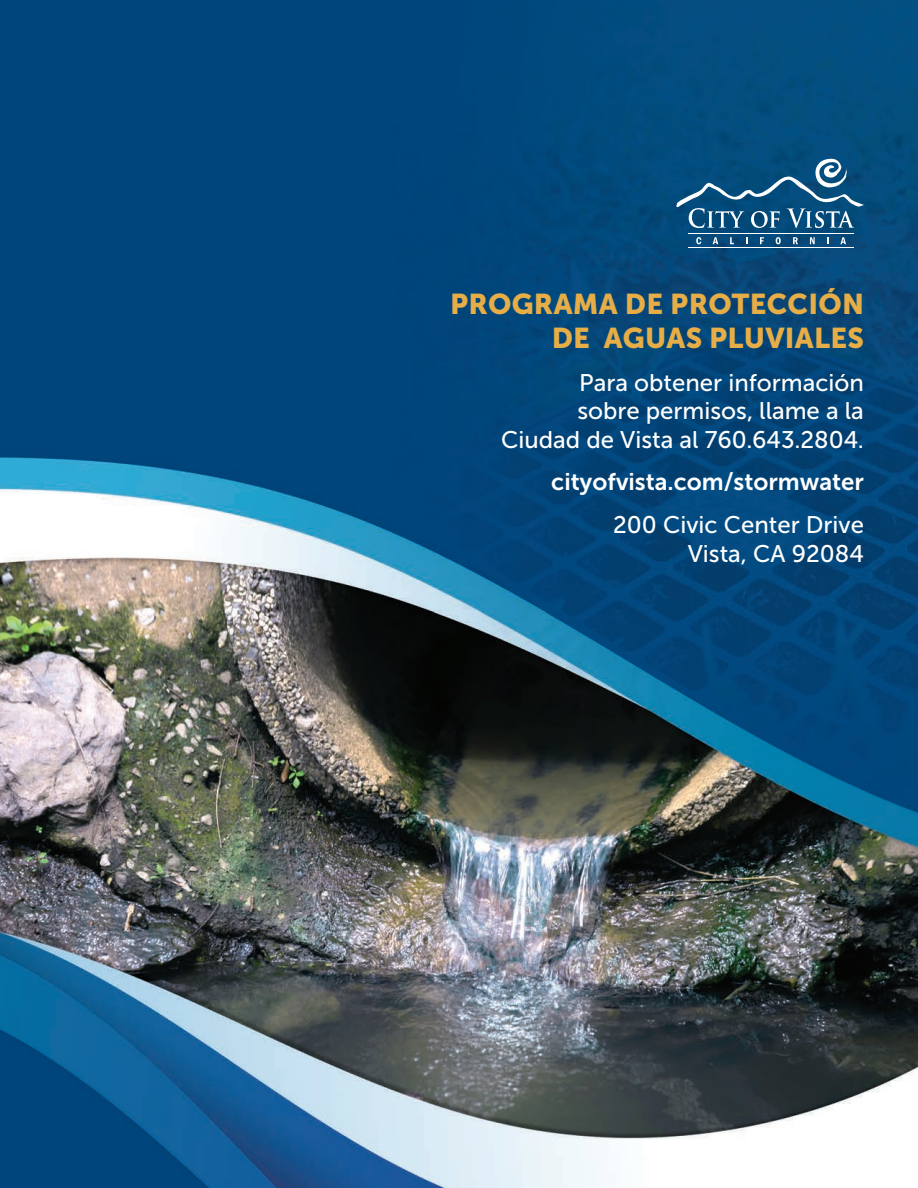
<style>
.page{position:relative;width:918px;height:1188px;background:#fff}
.page>*{position:absolute;margin:0;border:0;box-sizing:border-box;transform-origin:0 0}
.t1{font:28.5px/34.2px "Museo Sans 900";letter-spacing:.01em;color:#e7ad46;text-align:right}
.t2{font:24px/28.8px "Museo Sans 500";color:#fff;text-align:right}
.t3{font:24px "Museo Sans 700";color:#fff}
</style>
<div class="page">
<img style="left:0;top:0;width:918px;height:1188px">
<svg style="left:696px;top:237px;width:5px;height:7px"></svg>
<svg style="left:713px;top:237px;width:5px;height:7px"></svg>
<svg style="left:730px;top:237px;width:4px;height:7px"></svg>
<svg style="left:760px;top:237px;width:4px;height:7px"></svg>
<svg style="left:776px;top:237px;width:5px;height:7px"></svg>
<svg style="left:793px;top:237px;width:5px;height:7px"></svg>
<svg style="left:810px;top:237px;width:5px;height:7px"></svg>
<svg style="left:827px;top:237px;width:2px;height:7px"></svg>
<svg style="left:840px;top:237px;width:6px;height:7px"></svg>
<hr style="left:689px;top:247px;width:165px;height:1px;background:#fff">
<hr style="left:689px;top:233px;width:165px;height:1px;background:#fff">
<svg style="left:676px;top:158px;width:188px;height:70px;background:#26648d"></svg>
<p class="t1" style="left:450px;top:287px;width:415px">PROGRAMA DE PROTECCIÓN<br>DE AGUAS PLUVIALES</p>
<p class="t2" style="left:501px;top:368px;width:364px">Para obtener información<br>sobre permisos, llame a la<br>Ciudad de Vista al 760.643.2804.</p>
<p class="t3" style="left:551px;top:469px;width:314px">cityofvista.com/stormwater</p>
<p class="t2" style="left:613px;top:510px;width:252px">200 Civic Center Drive<br>Vista, CA 92084</p>
</div>
